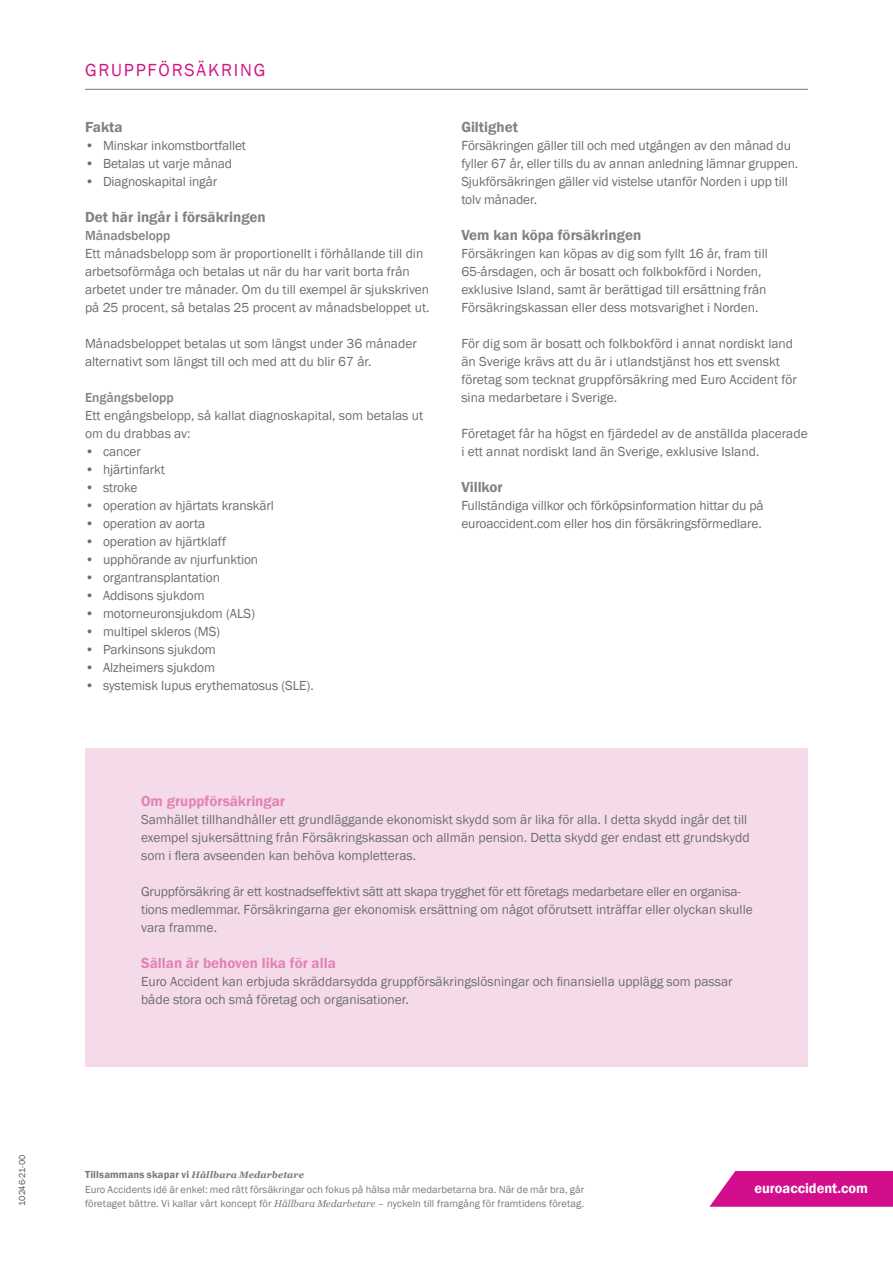
<style>
.page{position:relative;width:893px;height:1263px;background:#fff}
.page>*{position:absolute;margin:0;border:0;box-sizing:border-box;transform-origin:0 0}
.t1{font:18px "Franklin Gothic";letter-spacing:.1em;color:#d01787}
.Bröd_margjust{font:600 15px "Franklin Gothic";color:#808285}
.t2{font:600 15px "Franklin Gothic";color:#e283b5}
.t3{font:600 14.4px "Franklin Gothic";color:#fff}
.Bröd_9{font:13.5px/18px "Franklin Gothic";color:#6c6d70}
.Bröd_framsida{font:13.5px/18px "Franklin Gothic";color:#6c6d70}
.Bröd_framsida-2{font:500 13.5px "Franklin Gothic";color:#808285}
.t4{font:10.5px/13.5px "Franklin Gothic";letter-spacing:.01em;color:#76787b}
.t5{font:600 10.5px "Franklin Gothic";letter-spacing:.015em;color:#76787b}
.Bröd{font:9px "Franklin Gothic";letter-spacing:-.015em;color:#57585a}
.s1{font-weight:600}
.s2{font-family:"Georgia";font-weight:700;font-style:italic;font-size:9.3px}
.s3{font-family:"Georgia";font-style:italic;font-size:9.75px}
</style>
<div class="page">
<hr style="left:85px;top:89px;width:723px;height:1px;background:#76787b">
<div style="left:85px;top:748px;width:723px;height:319px;background:#f5dbe9"></div>
<svg style="left:709px;top:1171px;width:184px;height:36px;background:#d52195"></svg>
<p class="Bröd" style="left:16px;top:1206px;width:52px;rotate:-90deg">10246-21-00</p>
<p class="t1" style="left:85px;top:59px;width:182px">GRUPPFÖRSÄKRING</p>
<p class="Bröd_margjust" style="left:85px;top:117px;width:39px">Fakta</p>
<p class="Bröd_9" style="left:85px;top:136px;width:163px"><span class="s1">•</span> Minskar inkomstbortfallet</p>
<p class="Bröd_9" style="left:85px;top:154px;width:149px"><span class="s1">•</span> Betalas ut varje månad</p>
<p class="Bröd_9" style="left:85px;top:172px;width:134px"><span class="s1">•</span> Diagnoskapital ingår</p>
<p class="Bröd_margjust" style="left:85px;top:207px;width:182px">Det här ingår i försäkringen</p>
<p class="Bröd_framsida-2" style="left:85px;top:227px;width:87px">Månadsbelopp</p>
<p class="Bröd_framsida" style="left:85px;top:244px;width:346px">Ett månadsbelopp som är proportionellt i förhållande till din arbetsoförmåga och betalas ut när du har varit borta från arbetet under tre månader. Om du till exempel är sjukskriven på 25 procent, så betalas 25 procent av månadsbeloppet ut.</p>
<p class="Bröd_framsida" style="left:85px;top:334px;width:333px">Månadsbeloppet betalas ut som längst under 36 månader alternativt som längst till och med att du blir 67 år.</p>
<p class="Bröd_framsida-2" style="left:85px;top:389px;width:90px">Engångsbelopp</p>
<p class="Bröd_framsida" style="left:85px;top:406px;width:340px">Ett engångsbelopp, så kallat diagnoskapital, som betalas ut om du drabbas av:</p>
<p class="Bröd_9" style="left:85px;top:442px;width:57px"><span class="s1">•</span> cancer</p>
<p class="Bröd_9" style="left:85px;top:460px;width:81px"><span class="s1">•</span> hjärtinfarkt</p>
<p class="Bröd_9" style="left:85px;top:478px;width:54px"><span class="s1">•</span> stroke</p>
<p class="Bröd_9" style="left:85px;top:496px;width:190px"><span class="s1">•</span> operation av hjärtats kranskärl</p>
<p class="Bröd_9" style="left:85px;top:514px;width:122px"><span class="s1">•</span> operation av aorta</p>
<p class="Bröd_9" style="left:85px;top:532px;width:143px"><span class="s1">•</span> operation av hjärtklaff</p>
<p class="Bröd_9" style="left:85px;top:550px;width:175px"><span class="s1">•</span> upphörande av njurfunktion</p>
<p class="Bröd_9" style="left:85px;top:568px;width:136px"><span class="s1">•</span> organtransplantation</p>
<p class="Bröd_9" style="left:85px;top:586px;width:121px"><span class="s1">•</span> Addisons sjukdom</p>
<p class="Bröd_9" style="left:85px;top:604px;width:171px"><span class="s1">•</span> motorneuronsjukdom (ALS)</p>
<p class="Bröd_9" style="left:85px;top:622px;width:137px"><span class="s1">•</span> multipel skleros (MS)</p>
<p class="Bröd_9" style="left:85px;top:640px;width:132px"><span class="s1">•</span> Parkinsons sjukdom</p>
<p class="Bröd_9" style="left:85px;top:658px;width:132px"><span class="s1">•</span> Alzheimers sjukdom</p>
<p class="Bröd_9" style="left:85px;top:676px;width:230px"><span class="s1">•</span> systemisk lupus erythematosus (SLE).</p>
<p class="Bröd_margjust" style="left:461px;top:117px;width:58px">Giltighet</p>
<p class="Bröd_framsida" style="left:461px;top:136px;width:338px">Försäkringen gäller till och med utgången av den månad du fyller 67 år, eller tills du av annan anledning lämnar gruppen.</p>
<p class="Bröd_framsida" style="left:461px;top:172px;width:328px">Sjukförsäkringen gäller vid vistelse utanför Norden i upp till tolv månader.</p>
<p class="Bröd_margjust" style="left:461px;top:225px;width:181px">Vem kan köpa försäkringen</p>
<p class="Bröd_9" style="left:461px;top:244px;width:308px">Försäkringen kan köpas av dig som fyllt 16 år, fram till 65-årsdagen, och är bosatt och folkbokförd i Norden, exklusive Island, samt är berättigad till ersättning från Försäkringskassan eller dess motsvarighet i Norden.</p>
<p class="Bröd_9" style="left:461px;top:334px;width:337px">För dig som är bosatt och folkbokförd i annat nordiskt land än Sverige krävs att du är i utlandstjänst hos ett svenskt företag som tecknat gruppförsäkring med Euro Accident för sina medarbetare i Sverige.</p>
<p class="Bröd_9" style="left:461px;top:424px;width:348px">Företaget får ha högst en fjärdedel av de anställda placerade i ett annat nordiskt land än Sverige, exklusive Island.</p>
<p class="Bröd_margjust" style="left:461px;top:477px;width:43px">Villkor</p>
<p class="Bröd_9" style="left:461px;top:496px;width:304px">Fullständiga villkor och förköpsinformation hittar du på euroaccident.com eller hos din försäkringsförmedlare.</p>
<p class="t2" style="left:141px;top:791px;width:146px">Om gruppförsäkringar</p>
<p class="Bröd_9" style="left:141px;top:810px;width:610px">Samhället tillhandhåller ett grundläggande ekonomiskt skydd som är lika för alla. I detta skydd ingår det till exempel sjukersättning från Försäkringskassan och allmän pension. Detta skydd ger endast ett grundskydd som i flera avseenden kan behöva kompletteras.</p>
<p class="Bröd_9" style="left:141px;top:882px;width:613px">Gruppförsäkring är ett kostnadseffektivt sätt att skapa trygghet för ett företags medarbetare eller en organisa&shy;tions medlemmar. Försäkringarna ger ekonomisk ersättning om något oförutsett inträffar eller olyckan skulle vara framme.</p>
<p class="t2" style="left:141px;top:953px;width:196px">Sällan är behoven lika för alla</p>
<p class="Bröd_9" style="left:141px;top:972px;width:593px">Euro Accident kan erbjuda skräddarsydda gruppförsäkringslösningar och finansiella upplägg som passar både stora och små företag och organisationer.</p>
<p class="t5" style="left:85px;top:1168px;width:220px">Tillsammans skapar vi <span class="s2">Hållbara Medarbetare</span></p>
<p class="t4" style="left:85px;top:1183px;width:501px">Euro Accidents idé är enkel: med rätt försäkringar och fokus på hälsa mår medarbetarna bra. När de mår bra, går företaget bättre. Vi kallar vårt koncept för <span class="s3">Hållbara Medarbetare</span> – nyckeln till framgång för framtidens företag.</p>
<p class="t3" style="left:754px;top:1179px;width:115px">euroaccident.com</p>
</div>
